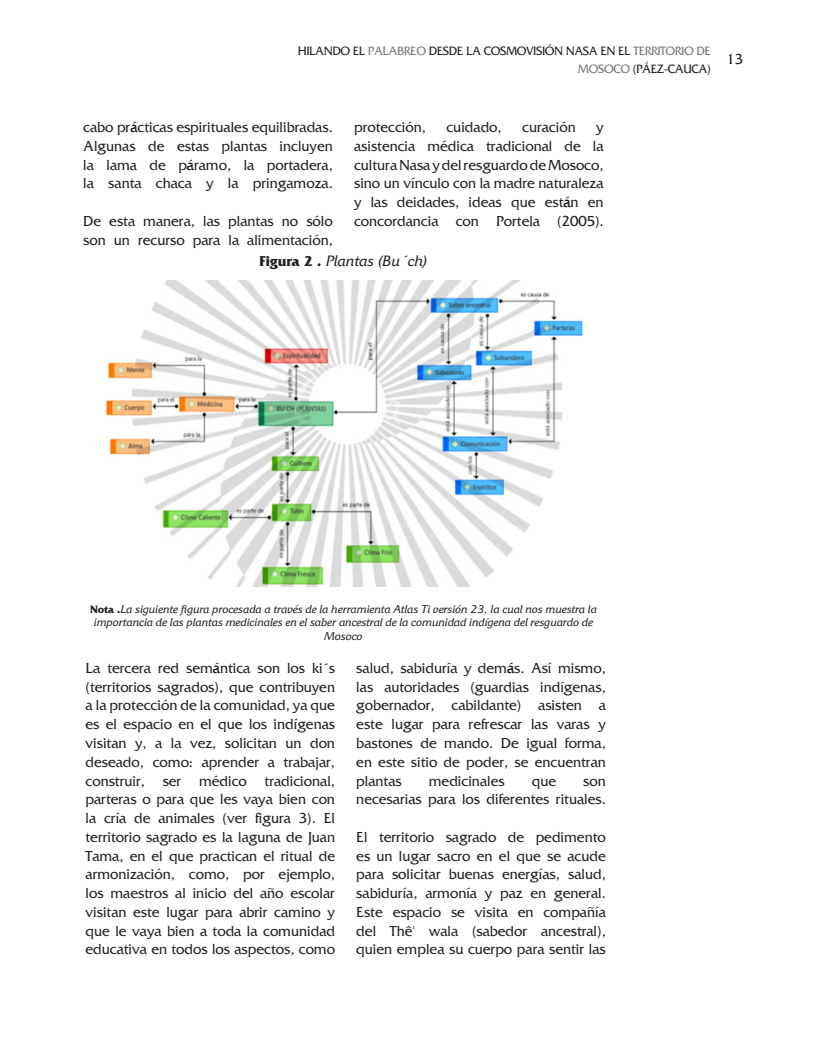
<style>
.page{position:relative;width:819px;height:1053px;background:#fff}
.page>*{position:absolute;margin:0;border:0;box-sizing:border-box;transform-origin:0 0}
.t1{font:15px/18.8px "Septimus";color:#231f20;text-align:justify}
.t2{font:italic 15px "Friz Quadrata Std";color:#231f20}
.t3{font:12.5px/18.8px "Septimus";letter-spacing:-.03em;color:#231f20;text-align:right}
.t4{font:italic 11.25px/13.5px "Friz Quadrata Std";color:#231f20;text-align:center}
.s1{color:#76787b}
.s2{font-weight:700;font-style:normal}
</style>
<div class="page">
<img style="left:106px;top:280px;width:478px;height:306px">
<p class="t3" style="left:298px;top:41px;width:414px">HILANDO EL <span class="s1">PALABREO</span> DESDE LA COSMOVISIÓN NASA EN EL <span class="s1">TERRITORIO DE<br>MOSOCO</span> (PÁEZ-CAUCA)</p>
<p class="t1" style="left:726px;top:49px;width:18px">13</p>
<p class="t1" style="left:83px;top:117px;width:251px">cabo prácticas espirituales equilibradas.<br>Algunas de estas plantas incluyen la lama de páramo, la portadera, la santa chaca y la pringamoza.</p>
<p class="t1" style="left:83px;top:211px;width:251px">De esta manera, las plantas no sólo son un recurso para la alimentación,</p>
<p class="t1" style="left:354px;top:117px;width:73px">protección,</p>
<p class="t1" style="left:446px;top:117px;width:57px">cuidado,</p>
<p class="t1" style="left:522px;top:117px;width:55px">curación</p>
<p class="t1" style="left:354px;top:117px;width:251px;text-indent:242px">y asistencia médica tradicional de la cultura Nasa y del resguardo de Mosoco, sino un vínculo con la madre naturaleza y las deidades, ideas que están en concordancia con Portela (2005).</p>
<p class="t2" style="left:259px;top:252px;width:169px"><span class="s2">Figura 2 .</span> Plantas (Bu´ch)</p>
<p class="t4" style="left:90px;top:601px;width:508px"><span class="s2">Nota .</span>La siguiente figura procesada a través de la herramienta Atlas Ti versión 23, la cual nos muestra la importancia de las plantas medicinales en el saber ancestral de la comunidad indígena del resguardo de<br>Mosoco</p>
<p class="t1" style="left:85px;top:658px;width:251px">La tercera red semántica son los ki´s (territorios sagrados), que contribuyen a la protección de la comunidad, ya que es el espacio en el que los indígenas visitan y, a la vez, solicitan un don deseado, como: aprender a trabajar, construir, ser médico tradicional, parteras o para que les vaya bien con la cría de animales (ver figura 3). El territorio sagrado es la laguna de Juan Tama, en el que practican el ritual de armonización, como, por ejemplo, los maestros al inicio del año escolar visitan este lugar para abrir camino y que le vaya bien a toda la comunidad educativa en todos los aspectos, como</p>
<p class="t1" style="left:356px;top:658px;width:251px">salud, sabiduría y demás. Así mismo, las autoridades (guardias indígenas, gobernador, cabildante) asisten a este lugar para refrescar las varas y bastones de mando. De igual forma, en este sitio de poder, se encuentran plantas</p>
<p class="t1" style="left:429px;top:770px;width:77px">medicinales</p>
<p class="t1" style="left:531px;top:770px;width:26px">que</p>
<p class="t1" style="left:356px;top:770px;width:251px;text-align:right">son<br>necesarias para los diferentes rituales.</p>
<p class="t1" style="left:356px;top:827px;width:251px">El territorio sagrado de pedimento es un lugar sacro en el que se acude para solicitar buenas energías, salud, sabiduría, armonía y paz en general.<br>Este espacio se visita en compañía del Thê' wala (sabedor ancestral), quien emplea su cuerpo para sentir las</p>
</div>
